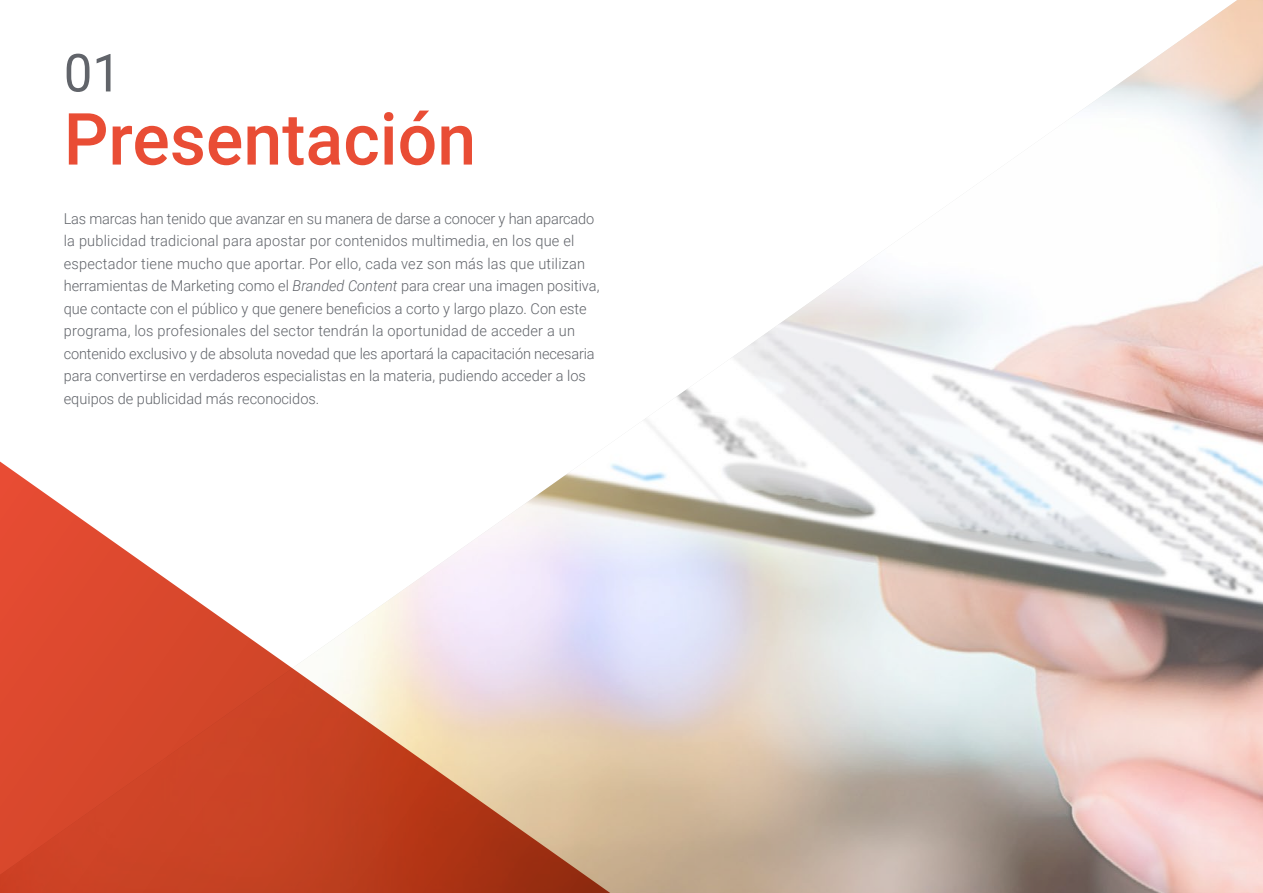
<style>
.page{position:relative;width:1263px;height:893px;background:#fff}
.page>*{position:absolute;margin:0;border:0;box-sizing:border-box;transform-origin:0 0}
.t1{font:500 72px "Roboto";color:#e94d35}
.t2{font:52.5px "Roboto";color:#61646a}
.t3{font:300 15px/22.5px "Roboto";color:#61646a}
.s1{font-style:italic}
</style>
<div class="page">
<img style="left:640px;top:0;width:623px;height:893px">
<svg style="left:0;top:461px;width:640px;height:432px"></svg>
<h2 class="t2" style="left:64px;top:36px;width:59px">01</h2>
<h1 class="t1" style="left:64px;top:89px;width:414px">Presentación</h1>
<p class="t3" style="left:64px;top:207px;width:537px">Las marcas han tenido que avanzar en su manera de darse a conocer y han aparcado la publicidad tradicional para apostar por contenidos multimedia, en los que el espectador tiene mucho que aportar. Por ello, cada vez son más las que utilizan herramientas de Marketing como el <span class="s1">Branded Content</span> para crear una imagen positiva, que contacte con el público y que genere beneficios a corto y largo plazo. Con este programa, los profesionales del sector tendrán la oportunidad de acceder a un contenido exclusivo y de absoluta novedad que les aportará la capacitación necesaria para convertirse en verdaderos especialistas en la materia, pudiendo acceder a los equipos de publicidad más reconocidos.</p>
</div>
